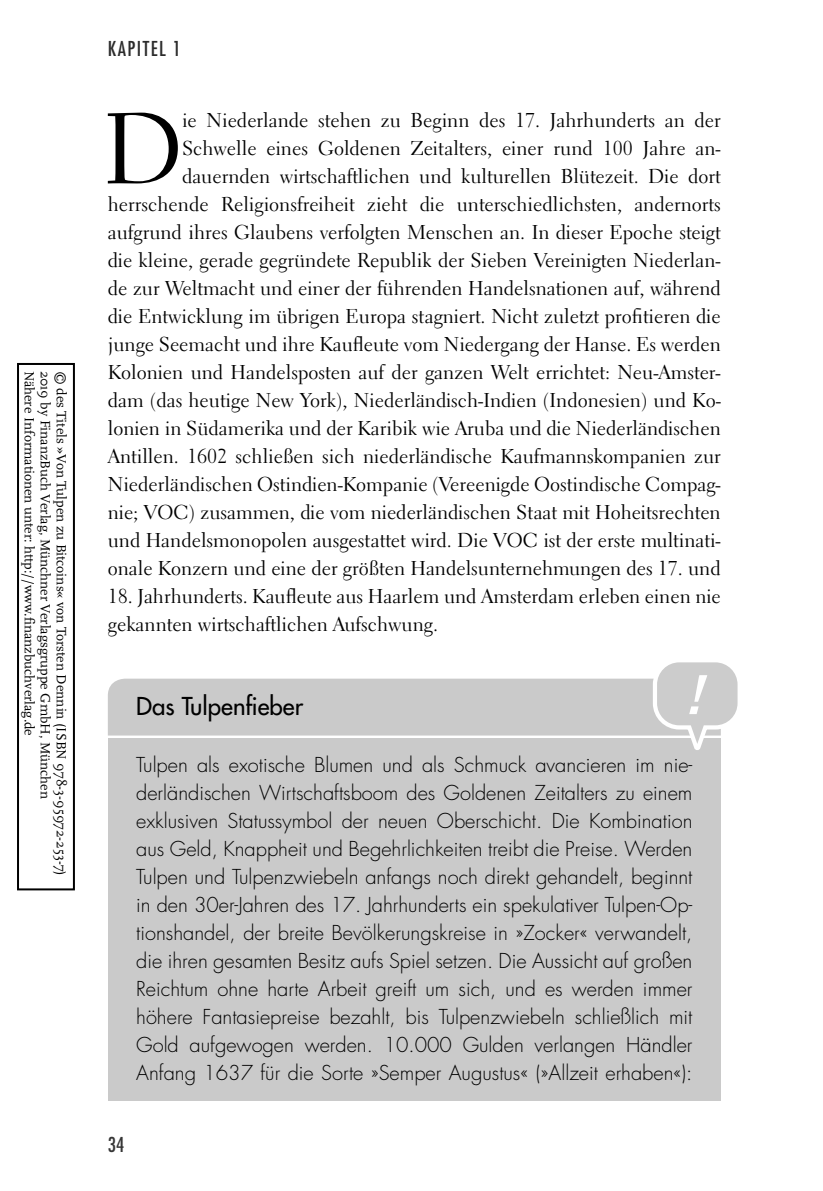
<style>
.page{position:relative;width:823px;height:1191px;background:#fff}
.page>*{position:absolute;margin:0;border:0;box-sizing:border-box;transform-origin:0 0}
._03_Body_Initiale{font:99.8px "Electra LT Std";color:#000}
.t1{font:italic 500 55.6px "Gotham";color:#fff}
._04_Kasten_grau_titl{font:500 24px "Futura Std";color:#000}
._03_Body_Initiale-2{font:20px/28px "Electra LT Std";color:#000;text-align:right}
._04_Kasten_grau{font:300 20px/28px "Futura Std";color:#000;text-align:justify}
.t2{font:20px/32px "Adobe Garamond Pro";color:#000}
.t3{font:condensed 20px "Futura Std";letter-spacing:.075em;color:#2b2b2b}
.t4{font:condensed 20px "Futura Std";color:#363636}
.t5{font:14px "Scala Pro";color:#000}
</style>
<div class="page">
<div style="left:108px;top:738px;width:612px;height:362px;background:#cacaca"></div>
<svg style="left:108px;top:662px;width:630px;height:90px"></svg>
<div style="left:17px;top:363px;width:58px;height:527px;border:2px solid #000"></div>
<p class="t5" style="left:38px;top:371px;width:367px;rotate:90deg">Nähere Informationen unter: http://www.finanzbuchverlag.de</p>
<p class="t5" style="left:54px;top:371px;width:430px;rotate:90deg">2019 by FinanzBuch Verlag, Münchner Verlagsgruppe GmbH, München</p>
<p class="t5" style="left:70px;top:371px;width:506px;rotate:90deg">© des Titels »Von Tulpen zu Bitcoins« von Torsten Dennin (ISBN 978-3-95972-253-7)</p>
<p class="t3" style="left:108px;top:36px;width:75px">KAPITEL 1</p>
<p class="_03_Body_Initiale-2" style="left:108px;top:106px;width:614px">ie Niederlande stehen zu Beginn des 17. Jahrhunderts an der Schwelle eines Goldenen Zeitalters, einer rund 100 Jahre an&shy;dauernden wirtschaftlichen und kulturellen Blütezeit. Die dort herrschende Religionsfreiheit zieht die unterschiedlichsten, andernorts aufgrund ihres Glaubens verfolgten Menschen an. In dieser Epoche steigt die kleine, gerade gegründete Republik der Sieben Vereinigten Niederlan&shy;de zur Weltmacht und einer der führenden Handelsnationen auf, während die Entwicklung im übrigen Europa stagniert. Nicht zuletzt profitieren die junge Seemacht und ihre Kaufleute vom Niedergang der Hanse. Es werden Kolonien und Handelsposten auf der ganzen Welt errichtet: Neu-Amster&shy;dam (das heutige New York), Niederländisch-Indien (Indonesien) und Ko&shy;lonien in Südamerika und der Karibik wie Aruba und die Niederländischen Antillen. 1602 schließen sich niederländische Kaufmannskompanien zur Niederländischen Ostindien-Kompanie (Vereenigde Oostindische Compag&shy;nie; VOC) zusammen, die vom niederländischen Staat mit Hoheitsrechten und Handelsmonopolen ausgestattet wird. Die VOC ist der erste multinati&shy;onale Konzern und eine der größten Handelsunternehmungen des 17. und</p>
<p class="_03_Body_Initiale-2" style="left:108px;top:582px;width:614px;text-align:left">18. Jahrhunderts. Kaufleute aus Haarlem und Amsterdam erleben einen nie gekannten wirtschaftlichen Aufschwung.</p>
<p class="_03_Body_Initiale" style="left:102px;top:88px;width:81px">D</p>
<p class="t1" style="left:688px;top:658px;width:18px">!</p>
<p class="_04_Kasten_grau_titl" style="left:136px;top:691px;width:168px">Das Tulpenfieber</p>
<p class="_04_Kasten_grau" style="left:136px;top:751px;width:557px">Tulpen als exotische Blumen und als Schmuck avancieren im nie&shy;derländischen Wirtschaftsboom des Goldenen Zeitalters zu einem exklusiven Statussymbol der neuen Oberschicht. Die Kombination aus Geld, Knappheit und Begehrlichkeiten treibt die Preise. Werden Tulpen und Tulpenzwiebeln anfangs noch direkt gehandel , beginnt in den 30er-Jahren des 17. Jahrhunder s ein spekulativer Tulpen-Op&shy;tionshandel, der breite Bevölkerungskreise in »Zocker« verwandelt, die ihren gesamten Besitz aufs Spiel setzen. Die Aussicht auf großen Reichtum ohne harte Arbeit greift um sich, und es werden immer höhere Fantasiepreise bezahlt, bis Tulpenzwiebeln schließlich mit Gold aufgewogen werden. 10.000 Gulden verlangen Händler Anfang 1637 für die Sorte »Semper Augustus« (»Allzeit erhaben«):</p>
<p class="t2" style="left:141px;top:827px;width:548px">A commodity is any raw or primary economic good that is stan&shy;dardized. Organized commodity trading in the United States dates back almost 200 years, but commodity trading has a much lon&shy;ger history. It goes back several thousand years to ancient Sumeri-</p>
<p class="t2" style="left:142px;top:1051px;width:547px">Dutch East India Company officially became the world’s first public-</p>
<p class="t4" style="left:108px;top:1132px;width:18px">34</p>
</div>
